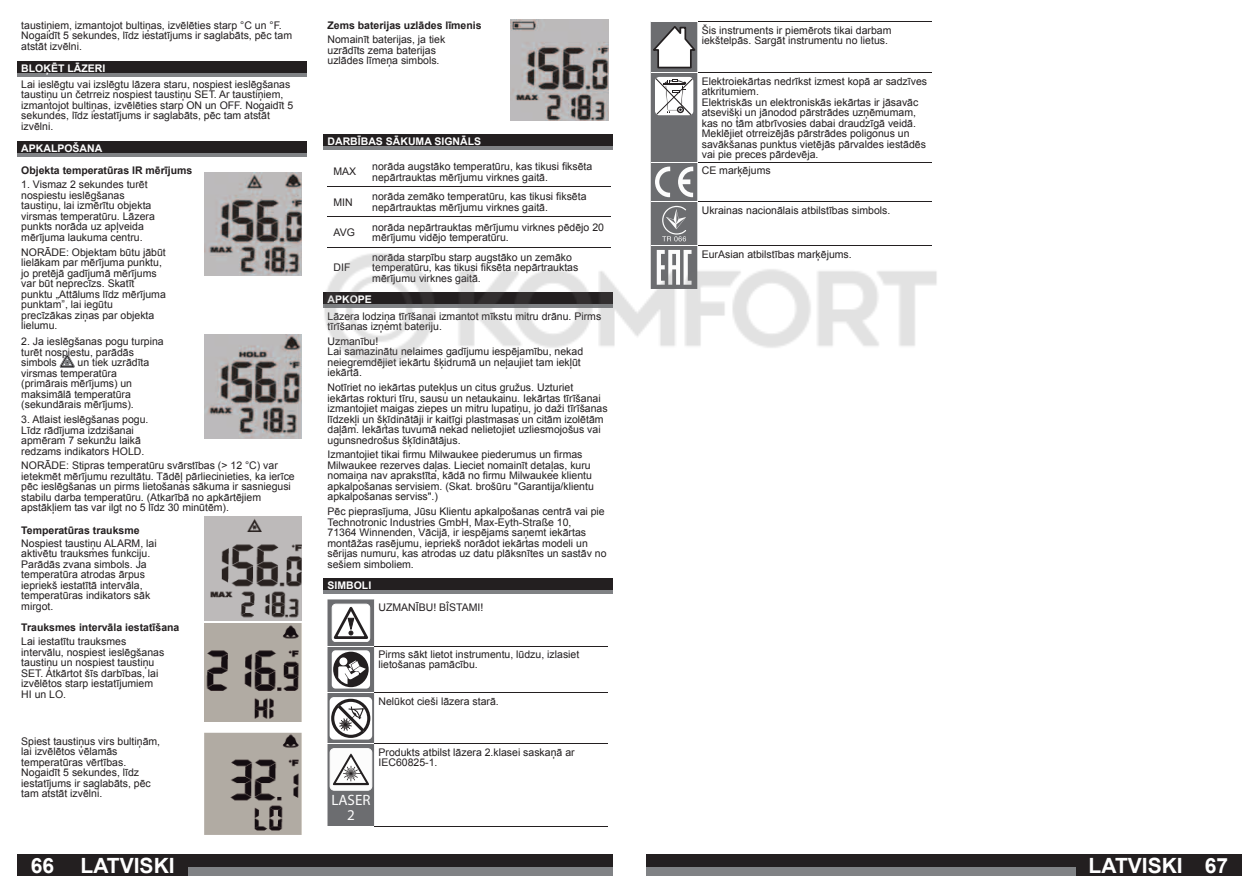
<style>
.page{position:relative;width:1259px;height:893px;background:#fff}
.page>*{position:absolute;margin:0;border:0;box-sizing:border-box;transform-origin:0 0}
.t1{font:700 21px "Arial";color:#fff}
.t2{font:15px/15px "Myriad Pro";color:#fcfcfc;text-align:center}
.t3{font:10.5px/10.5px "Arial";color:#231f20}
.t4{font:700 10.5px "Arial";color:#231f20}
.t5{font:700 10.5px "Arial";color:#fff}
</style>
<div class="page">
<div style="left:17px;top:855px;width:595px;height:21px;background:#231f20"></div>
<div style="left:68px;top:867px;width:544px;height:9px;background:#808285"></div>
<div style="left:646px;top:855px;width:596px;height:21px;background:#231f20"></div>
<div style="left:646px;top:867px;width:545px;height:9px;background:#808285"></div>
<div style="left:68px;top:855px;width:119px;height:21px;background:#231f20"></div>
<div style="left:1076px;top:855px;width:119px;height:21px;background:#231f20"></div>
<div style="left:17px;top:61px;width:289px;height:12px;background:#231f20"></div>
<hr style="left:17px;top:73px;width:289px;height:3px;background:#808285">
<div style="left:17px;top:141px;width:289px;height:12px;background:#231f20"></div>
<hr style="left:17px;top:153px;width:289px;height:3px;background:#808285">
<img style="left:204px;top:172px;width:98px;height:103px">
<img style="left:204px;top:335px;width:98px;height:103px">
<svg style="left:60px;top:355px;width:15px;height:12px"></svg>
<img style="left:204px;top:517px;width:98px;height:103px">
<img style="left:204px;top:623px;width:98px;height:98px">
<img style="left:204px;top:733px;width:98px;height:102px">
<div style="left:323px;top:134px;width:289px;height:12px;background:#231f20"></div>
<hr style="left:323px;top:146px;width:289px;height:3px;background:#808285">
<div style="left:323px;top:579px;width:289px;height:12px;background:#231f20"></div>
<hr style="left:323px;top:591px;width:289px;height:3px;background:#808285">
<img style="left:510px;top:19px;width:98px;height:102px">
<hr style="left:327px;top:186px;width:284px;height:1px;background:#231f20">
<hr style="left:327px;top:216px;width:284px;height:1px;background:#231f20">
<svg style="left:374px;top:599px;width:1px;height:227px"></svg>
<hr style="left:374px;top:646px;width:234px;height:1px;background:#231f20">
<hr style="left:374px;top:692px;width:234px;height:1px;background:#231f20">
<hr style="left:374px;top:743px;width:234px;height:1px;background:#231f20">
<hr style="left:374px;top:826px;width:234px;height:1px;background:#231f20">
<svg style="left:327px;top:599px;width:47px;height:227px"></svg>
<hr style="left:697px;top:21px;width:234px;height:1px;background:#231f20">
<hr style="left:697px;top:72px;width:234px;height:1px;background:#231f20">
<hr style="left:697px;top:162px;width:234px;height:1px;background:#231f20">
<hr style="left:697px;top:201px;width:234px;height:1px;background:#231f20">
<svg style="left:650px;top:22px;width:48px;height:218px"></svg>
<img style="left:323px;top:240px;width:614px;height:124px">
<p class="t3" style="left:21px;top:20px;width:272px">taustiņiem, izmantojot bultiņas, izvēlēties starp °C un °F.<br>Nogaidīt 5 sekundes, līdz iestatījums ir saglabāts, pēc tam atstāt izvēlni.</p>
<p class="t5" style="left:21px;top:62px;width:86px">BLOĶĒT LĀZERI</p>
<p class="t3" style="left:21px;top:79px;width:273px">Lai ieslēgtu vai izslēgtu lāzera staru, nospiest ieslēgšanas taustiņu un četrreiz nospiest taustiņu SET. Ar taustiņiem, izmantojot bultiņas, izvēlēties starp ON un OFF. Nogaidīt 5 sekundes, līdz iestatījums ir saglabāts, pēc tam atstāt izvēlni.</p>
<p class="t5" style="left:21px;top:142px;width:83px">APKALPOŠANA</p>
<p class="t4" style="left:21px;top:165px;width:172px">Objekta temperatūras IR mērījums</p>
<p class="t3" style="left:21px;top:180px;width:135px">1. Vismaz 2 sekundes turēt nospiestu ieslēgšanas taustiņu, lai izmērītu objekta virsmas temperatūru. Lāzera punkts norāda uz apļveida mērījuma laukuma centru.</p>
<p class="t3" style="left:21px;top:247px;width:146px">NORĀDE: Objektam būtu jābūt lielākam par mērījuma punktu, jo pretējā gadījumā mērījums var būt neprecīzs. Skatīt punktu „Attālums līdz mērījuma punktam”, lai iegūtu precīzākas ziņas par objekta lielumu.</p>
<p class="t3" style="left:21px;top:337px;width:144px">2. Ja ieslēgšanas pogu turpina turēt nospiestu, parādās simbols</p>
<p class="t3" style="left:21px;top:358px;width:130px;text-indent:56px">un tiek uzrādīta virsmas temperatūra (primārais mērījums) un maksimālā temperatūra (sekundārais mērījums).</p>
<p class="t3" style="left:21px;top:414px;width:129px">3. Atlaist ieslēgšanas pogu.<br>Līdz rādījuma izdzišanai apmēram 7 sekunžu laikā redzams indikators HOLD.</p>
<p class="t3" style="left:21px;top:461px;width:275px">NORĀDE: Stipras temperatūru svārstības (&gt; 12 °C) var ietekmēt mērījumu rezultātu. Tādēļ pārliecinieties, ka ierīce pēc ieslēgšanas un pirms lietošanas sākuma ir sasniegusi stabilu darba temperatūru. (Atkarībā no apkārtējiem apstākļiem tas var ilgt no 5 līdz 30 minūtēm).</p>
<p class="t4" style="left:21px;top:525px;width:120px">Temperatūras trauksme</p>
<p class="t3" style="left:21px;top:538px;width:137px">Nospiest taustiņu ALARM, lai aktivētu trauksmes funkciju.<br>Parādās zvana simbols. Ja temperatūra atrodas ārpus iepriekš iestatītā intervāla, temperatūras indikators sāk mirgot.</p>
<p class="t4" style="left:21px;top:621px;width:160px">Trauksmes intervāla iestatīšana</p>
<p class="t3" style="left:21px;top:636px;width:144px">Lai iestatītu trauksmes intervālu, nospiest ieslēgšanas taustiņu un nospiest taustiņu<br>SET. Atkārtot šīs darbības, lai izvēlētos starp iestatījumiem<br>HI un LO.</p>
<p class="t3" style="left:21px;top:736px;width:140px">Spiest taustiņus virs bultiņām, lai izvēlētos vēlamās temperatūras vērtības.<br>Nogaidīt 5 sekundes, līdz iestatījums ir saglabāts, pēc tam atstāt izvēlni.</p>
<p class="t4" style="left:327px;top:19px;width:156px">Zems baterijas uzlādes līmenis</p>
<p class="t3" style="left:327px;top:34px;width:119px">Nomainīt baterijas, ja tiek uzrādīts zema baterijas uzlādes līmeņa simbols.</p>
<p class="t5" style="left:327px;top:135px;width:155px">DARBĪBAS SĀKUMA SIGNĀLS</p>
<p class="t3" style="left:333px;top:167px;width:24px">MAX</p>
<p class="t3" style="left:372px;top:161px;width:222px">norāda augstāko temperatūru, kas tikusi fiksēta nepārtrauktas mērījumu virknes gaitā.</p>
<p class="t3" style="left:333px;top:197px;width:21px">MIN</p>
<p class="t3" style="left:372px;top:191px;width:216px">norāda zemāko temperatūru, kas tikusi fiksēta nepārtrauktas mērījumu virknes gaitā.</p>
<p class="t3" style="left:333px;top:227px;width:23px">AVG</p>
<p class="t3" style="left:372px;top:222px;width:233px">norāda nepārtrauktas mērījumu virknes pēdējo 20 mērījumu vidējo temperatūru.</p>
<p class="t3" style="left:333px;top:262px;width:18px">DIF</p>
<p class="t3" style="left:372px;top:252px;width:208px">norāda starpību starp augstāko un zemāko temperatūru, kas tikusi fiksēta nepārtrauktas mērījumu virknes gaitā.</p>
<p class="t5" style="left:327px;top:294px;width:46px">APKOPE</p>
<p class="t3" style="left:327px;top:311px;width:275px">Lāzera lodziņa tīrīšanai izmantot mīkstu mitru drānu. Pirms tīrīšanas izņemt bateriju.</p>
<p class="t3" style="left:327px;top:336px;width:257px">Uzmanību!<br>Lai samazinātu nelaimes gadījumu iespējamību, nekad neiegremdējiet iekārtu šķidrumā un neļaujiet tam iekļūt iekārtā.</p>
<p class="t3" style="left:327px;top:382px;width:282px">Notīriet no iekārtas putekļus un citus gružus. Uzturiet iekārtas rokturi tīru, sausu un netaukainu. Iekārtas tīrīšanai izmantojiet maigas ziepes un mitru lupatiņu, jo daži tīrīšanas līdzekļi un šķīdinātāji ir kaitīgi plastmasas un citām izolētām daļām. Iekārtas tuvumā nekad nelietojiet uzliesmojošus vai ugunsnedrošus šķīdinātājus.</p>
<p class="t3" style="left:327px;top:449px;width:268px">Izmantojiet tikai firmu Milwaukee piederumus un firmas Milwaukee rezerves daļas. Lieciet nomainīt detaļas, kuru nomaiņa nav aprakstīta, kādā no firmu Milwaukee klientu apkalpošanas servisiem. (Skat. brošūru "Garantija/klientu apkalpošanas serviss".)</p>
<p class="t3" style="left:327px;top:506px;width:280px">Pēc pieprasījuma, Jūsu Klientu apkalpošanas centrā vai pie Technotronic Industries GmbH, Max-Eyth-Straße 10,<br>71364 Winnenden, Vācijā, ir iespējams saņemt iekārtas montāžas rasējumu, iepriekš norādot iekārtas modeli un sērijas numuru, kas atrodas uz datu plāksnītes un sastāv no sešiem simboliem.</p>
<p class="t5" style="left:327px;top:580px;width:45px">SIMBOLI</p>
<p class="t3" style="left:378px;top:602px;width:106px">UZMANĪBU! BÎSTAMI!</p>
<p class="t3" style="left:378px;top:649px;width:202px">Pirms sākt lietot instrumentu, lūdzu, izlasiet lietošanas pamācību.</p>
<p class="t3" style="left:378px;top:696px;width:122px">Nelūkot cieši lāzera starā.</p>
<p class="t3" style="left:378px;top:747px;width:198px">Produkts atbilst lāzera 2.klasei saskaņā ar<br>IEC60825-1.</p>
<h2 class="t2" style="left:331px;top:792px;width:41px">LASER<br>2</h2>
<p class="t3" style="left:702px;top:25px;width:191px">Šis instruments ir piemērots tikai darbam iekštelpās. Sargāt instrumentu no lietus.</p>
<p class="t3" style="left:702px;top:76px;width:227px">Elektroiekārtas nedrīkst izmest kopā ar sadzīves atkritumiem.<br>Elektriskās un elektroniskās iekārtas ir jāsavāc atsevišķi un jānodod pārstrādes uzņēmumam, kas no tām atbrīvosies dabai draudzīgā veidā.<br>Meklējiet otrreizējās pārstrādes poligonus un savākšanas punktus vietējās pārvaldes iestādēs vai pie preces pārdevēja.</p>
<p class="t3" style="left:702px;top:165px;width:70px">CE marķējums</p>
<p class="t3" style="left:702px;top:205px;width:190px">Ukrainas nacionālais atbilstības simbols.</p>
<p class="t3" style="left:702px;top:249px;width:151px">EurAsian atbilstības marķējums.</p>
<h1 class="t1" style="left:31px;top:854px;width:25px">66</h1>
<h1 class="t1" style="left:81px;top:854px;width:96px">LATVISKI</h1>
<h1 class="t1" style="left:1088px;top:854px;width:141px">LATVISKI 67</h1>
</div>
